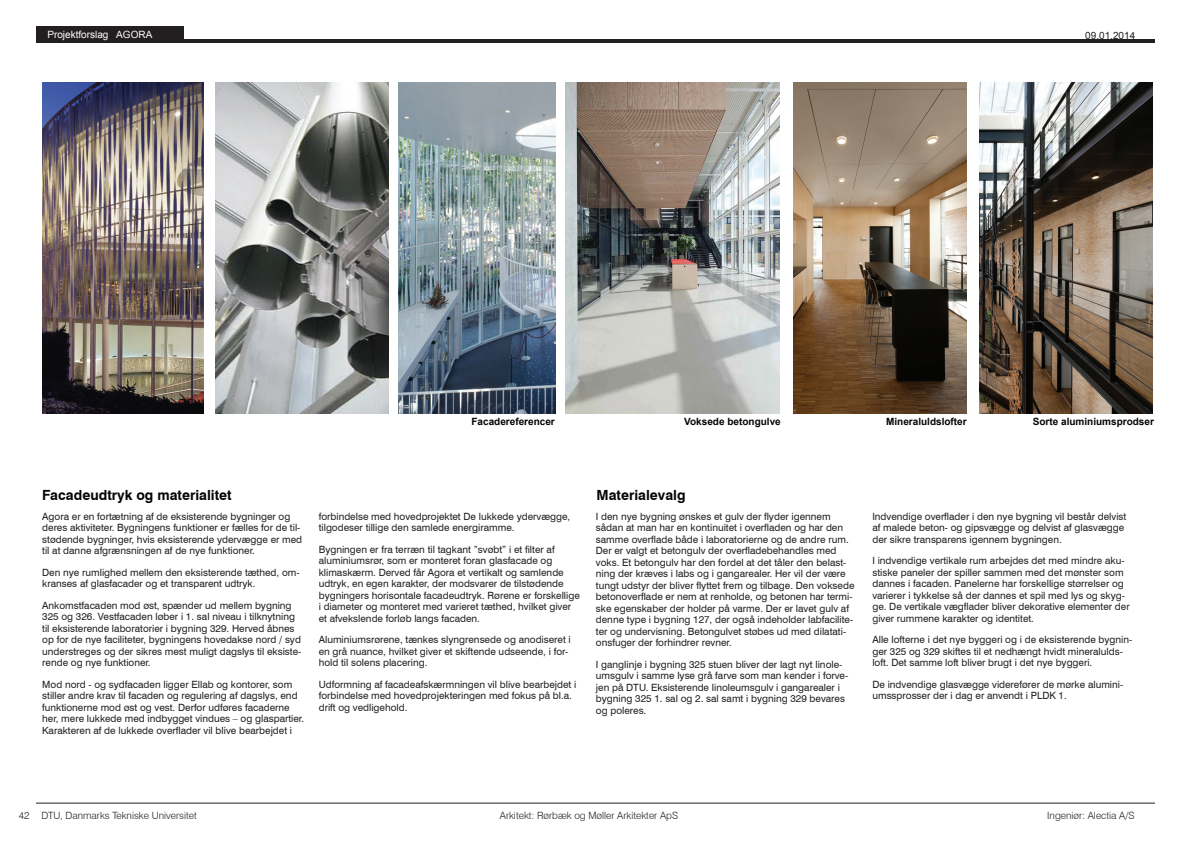
<style>
.page{position:relative;width:1191px;height:842px;background:#fff}
.page>*{position:absolute;margin:0;border:0;box-sizing:border-box;transform-origin:0 0}
.t1{font:700 14px "Swiss 721 BT";color:#050503}
.t2{font:10px/11.5px "Swiss 721 BT";color:#231f20}
.t3{font:300 10px "Swiss 721 BT";color:#231f20}
.t4{font:700 10px "Arial";color:#050503}
.t5{font:10px "Arial";color:#fff}
.t6{font:10px "Arial";color:#231f20}
</style>
<div class="page">
<hr style="left:36px;top:803px;width:1119px;height:1px;background:#231f20">
<div style="left:36px;top:26px;width:148px;height:15px;background:#231f20"></div>
<hr style="left:36px;top:39px;width:1119px;height:4px;background:#231f20">
<img style="left:215px;top:83px;width:173px;height:331px">
<img style="left:43px;top:83px;width:161px;height:331px">
<img style="left:398px;top:83px;width:158px;height:331px">
<img style="left:794px;top:83px;width:172px;height:331px">
<img style="left:979px;top:83px;width:173px;height:331px">
<img style="left:566px;top:83px;width:213px;height:331px">
<p class="t5" style="left:47px;top:27px;width:107px">Projektforslag AGORA</p>
<p class="t6" style="left:1085px;top:29px;width:52px">09.01.2014</p>
<p class="t4" style="left:471px;top:415px;width:85px">Facadereferencer</p>
<p class="t4" style="left:684px;top:415px;width:98px">Voksede betongulve</p>
<p class="t4" style="left:886px;top:415px;width:82px">Mineraluldslofter</p>
<p class="t4" style="left:1032px;top:415px;width:123px">Sorte aluminiumsprodser</p>
<h1 class="t1" style="left:42px;top:486px;width:191px">Facadeudtryk og materialitet</h1>
<h1 class="t1" style="left:596px;top:486px;width:91px">Materialevalg</h1>
<p class="t2" style="left:42px;top:510px;width:261px">Agora er en fortætning af de eksisterende bygninger og deres aktiviteter. Bygningens funktioner er fælles for de til&shy;stødende bygninger, hvis eksisterende ydervægge er med til at danne afgrænsningen af de nye funktioner.</p>
<p class="t2" style="left:42px;top:566px;width:259px">Den nye rumlighed mellem den eksisterende tæthed, om&shy;kranses af glasfacader og et transparent udtryk.</p>
<p class="t2" style="left:42px;top:599px;width:260px">Ankomstfacaden mod øst, spænder ud mellem bygning 325 og 326. Vestfacaden løber i 1. sal niveau i tilknytning til eksisterende laboratorier i bygning 329. Herved åbnes op for de nye faciliteter, bygningens hovedakse nord / syd understreges og der sikres mest muligt dagslys til eksiste&shy;rende og nye funktioner.</p>
<p class="t2" style="left:42px;top:678px;width:263px">Mod nord - og sydfacaden ligger Ellab og kontorer, som stiller andre krav til facaden og regulering af dagslys, end funktionerne mod øst og vest. Derfor udføres facaderne her, mere lukkede med indbygget vindues – og glaspartier.<br>Karakteren af de lukkede overflader vil blive bearbejdet i</p>
<p class="t2" style="left:319px;top:510px;width:253px">forbindelse med hovedprojektet De lukkede ydervægge, tilgodeser tillige den samlede energiramme.</p>
<p class="t2" style="left:319px;top:543px;width:263px">Bygningen er fra terræn til tagkant ”svøbt” i et filter af aluminiumsrør, som er monteret foran glasfacade og klimaskærm. Derved får Agora et vertikalt og samlende udtryk, en egen karakter, der modsvarer de tilstødende bygningers horisontale facadeudtryk. Rørene er forskellige i diameter og monteret med varieret tæthed, hvilket giver et afvekslende forløb langs facaden.</p>
<p class="t2" style="left:319px;top:634px;width:254px">Aluminiumsrørene, tænkes slyngrensede og anodiseret i en grå nuance, hvilket giver et skiftende udseende, i for&shy;hold til solens placering.</p>
<p class="t2" style="left:319px;top:678px;width:259px">Udformning af facadeafskærmningen vil blive bearbejdet i forbindelse med hovedprojekteringen med fokus på bl.a. drift og vedligehold.</p>
<p class="t2" style="left:596px;top:510px;width:260px">I den nye bygning ønskes et gulv der flyder igennem sådan at man har en kontinuitet i overfladen og har den samme overflade både i laboratorierne og de andre rum.<br>Der er valgt et betongulv der overfladebehandles med voks. Et betongulv har den fordel at det tåler den belast&shy;ning der kræves i labs og i gangarealer. Her vil der være tungt udstyr der bliver flyttet frem og tilbage. Den voksede betonoverflade er nem at renholde, og betonen har termi&shy;ske egenskaber der holder på varme. Der er lavet gulv af denne type i bygning 127, der også indeholder labfacilite&shy;ter og undervisning. Betongulvet støbes ud med dilatati&shy;onsfuger der forhindrer revner.</p>
<p class="t2" style="left:596px;top:658px;width:254px">I ganglinje i bygning 325 stuen bliver der lagt nyt linole&shy;umsgulv i samme lyse grå farve som man kender i forve&shy;jen på DTU. Eksisterende linoleumsgulv i gangarealer i bygning 325 1. sal og 2. sal samt i bygning 329 bevares og poleres.</p>
<p class="t2" style="left:872px;top:510px;width:255px">Indvendige overflader i den nye bygning vil består delvist af malede beton- og gipsvægge og delvist af glasvægge der sikre transparens igennem bygningen.</p>
<p class="t2" style="left:872px;top:555px;width:259px">I indvendige vertikale rum arbejdes det med mindre aku&shy;stiske paneler der spiller sammen med det mønster som dannes i facaden. Panelerne har forskellige størrelser og varierer i tykkelse så der dannes et spil med lys og skyg&shy;ge. De vertikale vægflader bliver dekorative elementer der giver rummene karakter og identitet.</p>
<p class="t2" style="left:872px;top:634px;width:261px">Alle lofterne i det nye byggeri og i de eksisterende bygnin&shy;ger 325 og 329 skiftes til et nedhængt hvidt mineralulds&shy;loft. Det samme loft bliver brugt i det nye byggeri.</p>
<p class="t2" style="left:872px;top:678px;width:252px">De indvendige glasvægge viderefører de mørke alumini&shy;umssprosser der i dag er anvendt i PLDK 1.</p>
<p class="t3" style="left:19px;top:809px;width:180px">42 DTU, Danmarks Tekniske Universitet</p>
<p class="t3" style="left:500px;top:809px;width:180px">Arkitekt: Rørbæk og Møller Arkitekter ApS</p>
<p class="t3" style="left:1047px;top:809px;width:89px">Ingeniør: Alectia A/S</p>
</div>
